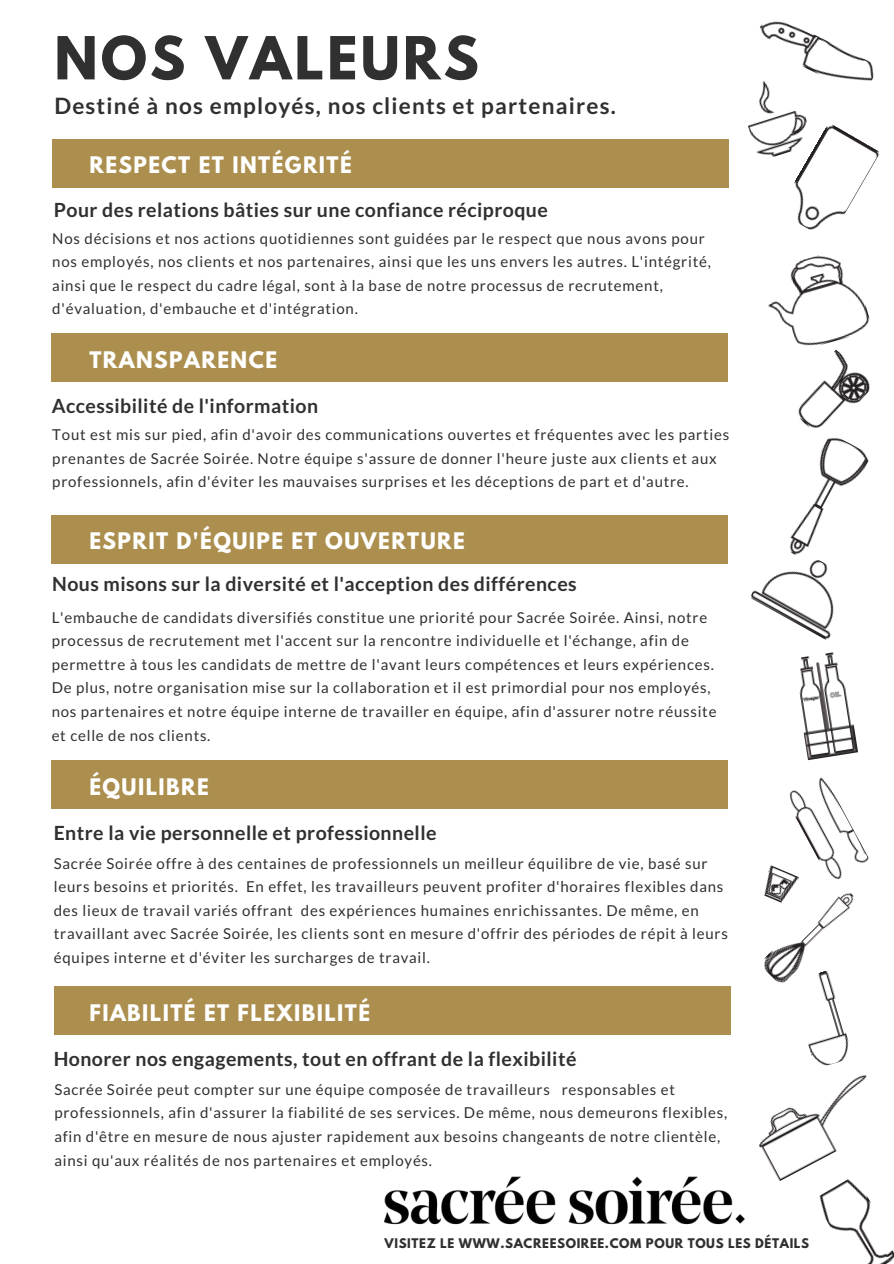
<style>
.page{position:relative;width:894px;height:1264px;background:#fff}
.page>*{position:absolute;margin:0;border:0;box-sizing:border-box;transform-origin:0 0}
.t1{font:700 52.5px "League Spartan";letter-spacing:.06em;color:#303030}
.t2{font:700 22.5px "Lato";letter-spacing:.055em;color:#303030}
.t3{font:700 20.25px "League Spartan";letter-spacing:.07em;color:#fff}
.t4{font:700 19.5px "Lato";letter-spacing:.025em;color:#303030}
.t5{font:15px/23.5px "Lato";letter-spacing:.05em;color:#303030}
.t6{font:700 11.85px "League Spartan";letter-spacing:.055em;color:#303030}
</style>
<div class="page">
<div style="left:53px;top:139px;width:675px;height:48px;background:#ac8f4e"></div>
<div style="left:52px;top:333px;width:675px;height:48px;background:#ac8f4e"></div>
<div style="left:52px;top:515px;width:675px;height:48px;background:#ac8f4e"></div>
<div style="left:52px;top:760px;width:675px;height:48px;background:#ac8f4e"></div>
<div style="left:54px;top:986px;width:676px;height:48px;background:#ac8f4e"></div>
<img style="left:384px;top:1176px;width:396px;height:49px">
<img style="left:789px;top:777px;width:80px;height:103px">
<img style="left:767px;top:865px;width:31px;height:17px">
<img style="left:819px;top:1181px;width:74px;height:82px">
<img style="left:768px;top:255px;width:102px;height:91px">
<img style="left:748px;top:96px;width:59px;height:61px">
<img style="left:749px;top:1074px;width:118px;height:107px">
<img style="left:764px;top:882px;width:90px;height:101px">
<img style="left:799px;top:652px;width:58px;height:108px">
<img style="left:777px;top:122px;width:102px;height:108px">
<img style="left:759px;top:21px;width:115px;height:75px">
<img style="left:790px;top:440px;width:79px;height:99px">
<img style="left:750px;top:539px;width:84px;height:101px">
<img style="left:789px;top:970px;width:64px;height:96px">
<img style="left:798px;top:349px;width:72px;height:91px">
<h1 class="t1" style="left:54px;top:32px;width:426px">NOS VALEURS</h1>
<h2 class="t2" style="left:54px;top:92px;width:563px">Destiné à nos employés, nos clients et partenaires.</h2>
<h3 class="t3" style="left:89px;top:154px;width:264px">RESPECT ET INTÉGRITÉ</h3>
<h3 class="t4" style="left:54px;top:198px;width:495px">Pour des relations bâties sur une confiance réciproque</h3>
<p class="t5" style="left:52px;top:226px;width:660px">Nos décisions et nos actions quotidiennes sont guidées par le respect que nous avons pour nos employés, nos clients et nos partenaires, ainsi que les uns envers les autres. L'intégrité, ainsi que le respect du cadre légal, sont à la base de notre processus de recrutement, d'évaluation, d'embauche et d'intégration.</p>
<h3 class="t3" style="left:89px;top:349px;width:189px">TRANSPARENCE</h3>
<h3 class="t4" style="left:52px;top:393px;width:268px">Accessibilité de l'information</h3>
<p class="t5" style="left:52px;top:422px;width:678px">Tout est mis sur pied, afin d'avoir des communications ouvertes et fréquentes avec les parties prenantes de Sacrée Soirée. Notre équipe s'assure de donner l'heure juste aux clients et aux professionnels, afin d'éviter les mauvaises surprises et les déceptions de part et d'autre.</p>
<h3 class="t3" style="left:89px;top:531px;width:377px">ESPRIT D'ÉQUIPE ET OUVERTURE</h3>
<h3 class="t4" style="left:52px;top:572px;width:526px">Nous misons sur la diversité et l'acception des différences</h3>
<p class="t5" style="left:52px;top:605px;width:666px">L'embauche de candidats diversifiés constitue une priorité pour Sacrée Soirée. Ainsi, notre processus de recrutement met l'accent sur la rencontre individuelle et l'échange, afin de permettre à tous les candidats de mettre de l'avant leurs compétences et leurs expériences.<br>De plus, notre organisation mise sur la collaboration et il est primordial pour nos employés, nos partenaires et notre équipe interne de travailler en équipe, afin d'assurer notre réussite et celle de nos clients.</p>
<h3 class="t3" style="left:89px;top:777px;width:121px">ÉQUILIBRE</h3>
<h3 class="t4" style="left:54px;top:821px;width:384px">Entre la vie personnelle et professionnelle</h3>
<p class="t5" style="left:54px;top:851px;width:675px">Sacrée Soirée offre à des centaines de professionnels un meilleur équilibre de vie, basé sur leurs besoins et priorités. En effet, les travailleurs peuvent profiter d'horaires flexibles dans des lieux de travail variés offrant des expériences humaines enrichissantes. De même, en travaillant avec Sacrée Soirée, les clients sont en mesure d'offrir des périodes de répit à leurs équipes interne et d'éviter les surcharges de travail.</p>
<h3 class="t3" style="left:89px;top:1002px;width:282px">FIABILITÉ ET FLEXIBILITÉ</h3>
<h3 class="t4" style="left:54px;top:1046px;width:524px">Honorer nos engagements, tout en offrant de la flexibilité</h3>
<p class="t5" style="left:54px;top:1077px;width:674px">Sacrée Soirée peut compter sur une équipe composée de travailleurs responsables et professionnels, afin d'assurer la fiabilité de ses services. De même, nous demeurons flexibles, afin d'être en mesure de nous ajuster rapidement aux besoins changeants de notre clientèle, ainsi qu'aux réalités de nos partenaires et employés.</p>
<p class="t6" style="left:384px;top:1237px;width:426px">VISITEZ LE WWW.SACREESOIREE.COM POUR TOUS LES DÉTAILS</p>
</div>
